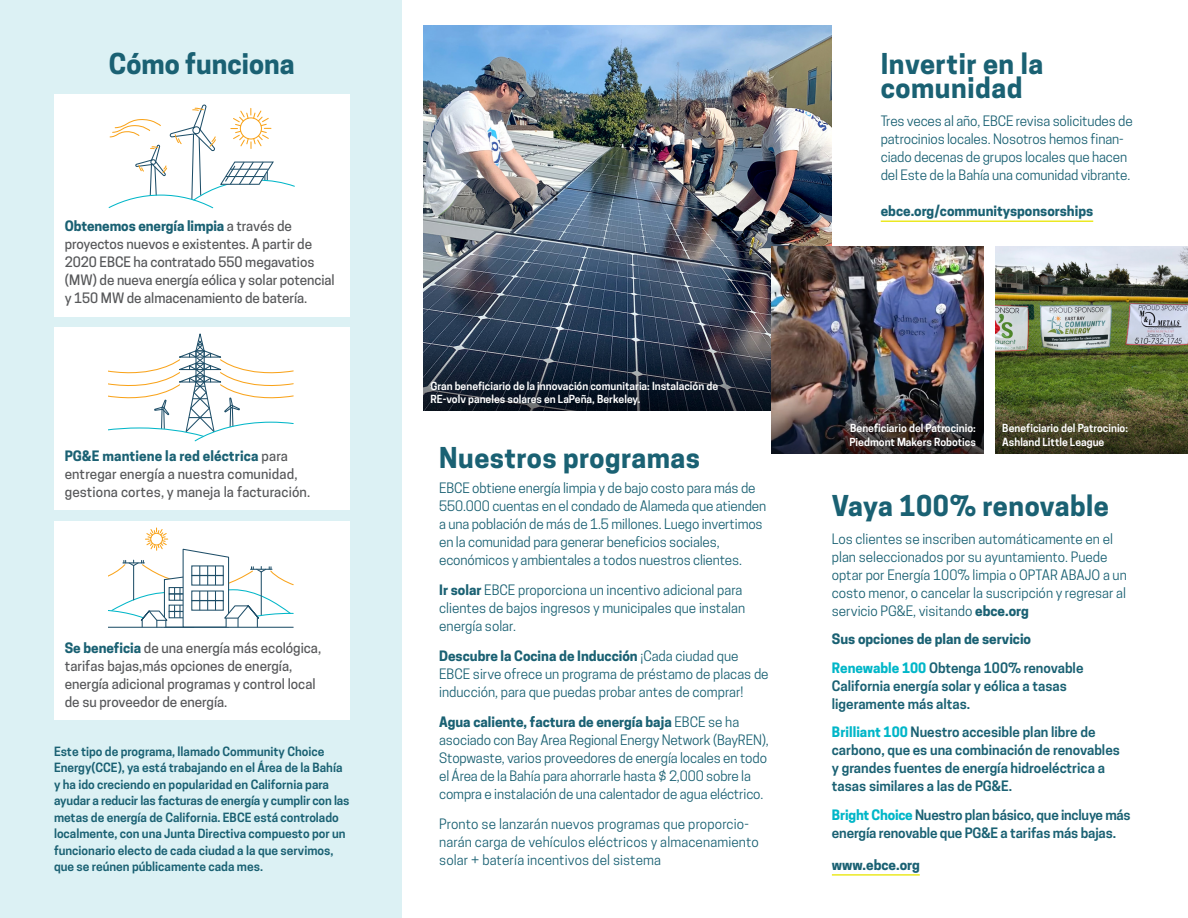
<style>
.page{position:relative;width:1188px;height:918px;background:#fff}
.page>*{position:absolute;margin:0;border:0;box-sizing:border-box;transform-origin:0 0}
.t1{font:700 27px/24px "Cooper Hewitt";letter-spacing:.02em;color:#1a6173}
.t2{font:700 27px "Cooper Hewitt";color:#1a6173}
.Body{font:13.5px/18px "Cooper Hewitt";letter-spacing:-.01em;color:#1a6173}
.Body_2{font:500 13.5px/18px "Cooper Hewitt";color:#57585a}
.Body-2{font:600 13.5px/18px "Cooper Hewitt";color:#1a6173}
.Body-3{font:13.5px/18px "Cooper Hewitt";letter-spacing:.01em;color:#1a6173}
.link{font:700 13.5px "Cooper Hewitt";color:#1a6173}
.Body-4{font:700 13.5px "Cooper Hewitt";color:#1a6173}
.Body_2-2{font:600 12px/16.5px "Cooper Hewitt";color:#1a6173}
.t3{font:600 10.5px/13.5px "Cooper Hewitt";color:#fff}
.s1{font-weight:700;color:#1a6173}
.s2{font-weight:700}
.s3{font-weight:700;color:#00b6c8}
</style>
<div class="page">
<div style="left:0;top:0;width:401px;height:918px;background:#dcf1f4"></div>
<div style="left:54px;top:94px;width:296px;height:222px;background:#fff"></div>
<div style="left:54px;top:328px;width:296px;height:182px;background:#fff"></div>
<div style="left:54px;top:521px;width:296px;height:199px;background:#fff"></div>
<img style="left:423px;top:25px;width:408px;height:189px">
<img style="left:423px;top:214px;width:409px;height:197px">
<img style="left:995px;top:246px;width:193px;height:44px">
<img style="left:771px;top:246px;width:212px;height:44px">
<img style="left:995px;top:290px;width:193px;height:163px">
<img style="left:771px;top:290px;width:212px;height:163px">
<hr style="left:881px;top:220px;width:212px;height:2px;background:#ebe823">
<hr style="left:832px;top:874px;width:88px;height:2px;background:#ebe823">
<svg style="left:108px;top:104px;width:187px;height:105px"></svg>
<svg style="left:108px;top:333px;width:186px;height:109px"></svg>
<svg style="left:108px;top:528px;width:186px;height:100px"></svg>
<hr style="left:108px;top:627px;width:185px;height:1px;background:#1e4e68">
<h2 class="t2" style="left:109px;top:48px;width:187px">Cómo funciona</h2>
<h2 class="t1" style="left:881px;top:52px;width:164px">Invertir en la comunidad</h2>
<p class="Body" style="left:881px;top:112px;width:253px">Tres veces al año, EBCE revisa solicitudes de patrocinios locales. Nosotros hemos finan&shy;ciado decenas de grupos locales que hacen del Este de la Bahía una comunidad vibrante.</p>
<p class="link" style="left:881px;top:203px;width:214px">ebce.org/communitysponsorships</p>
<p class="Body_2" style="left:65px;top:217px;width:271px"><span class="s1">Obtenemos energía limpia</span> a través de proyectos nuevos e existentes. A partir de 2020 EBCE ha contratado 550 megavatios (MW) de nueva energía eólica y solar potencial y 150 MW de almacenamiento de batería.</p>
<p class="Body_2" style="left:65px;top:447px;width:247px"><span class="s1">PG&amp;E mantiene la red eléctrica</span> para entregar energía a nuestra comunidad, gestiona cortes, y maneja la facturación.</p>
<p class="Body_2" style="left:65px;top:639px;width:258px"><span class="s1">Se beneficia</span> de una energía más ecológica, tarifas bajas,más opciones de energía, energía adicional programas y control local de su proveedor de energía.</p>
<p class="Body_2-2" style="left:54px;top:743px;width:297px">Este tipo de programa, llamado Community Choice Energy(CCE), ya está trabajando en el Área de la Bahía y ha ido creciendo en popularidad en California para ayudar a reducir las facturas de energía y cumplir con las metas de energía de California. EBCE está controlado localmente, con una Junta Directiva compuesto por un funcionario electo de cada ciudad a la que servimos, que se reúnen públicamente cada mes.</p>
<p class="t3" style="left:430px;top:379px;width:289px">Gran beneficiario de la innovación comunitaria: Instalación de<br>RE-volv paneles solares en LaPeña, Berkeley.</p>
<h2 class="t1" style="left:439px;top:446px;width:262px">Nuestros programas</h2>
<p class="Body" style="left:439px;top:479px;width:329px">EBCE obtiene energía limpia y de bajo costo para más de 550.000 cuentas en el condado de Alameda que atienden a una población de más de 1.5 millones. Luego invertimos en la comunidad para generar beneficios sociales, económicos y ambientales a todos nuestros clientes.</p>
<p class="Body" style="left:439px;top:581px;width:308px"><span class="s2">Ir solar</span> EBCE proporciona un incentivo adicional para clientes de bajos ingresos y municipales que instalan energía solar.</p>
<p class="Body" style="left:439px;top:647px;width:331px"><span class="s2">Descubre la Cocina de Inducción</span> ¡Cada ciudad que<br>EBCE sirve ofrece un programa de préstamo de placas de inducción, para que puedas probar antes de comprar!</p>
<p class="Body" style="left:439px;top:713px;width:331px"><span class="s2">Agua caliente, factura de energía baja</span> EBCE se ha asociado con Bay Area Regional Energy Network (BayREN), Stopwaste, varios proveedores de energía locales en todo el Área de la Bahía para ahorrarle hasta $ 2,000 sobre la compra e instalación de una calentador de agua eléctrico.</p>
<p class="Body-3" style="left:439px;top:815px;width:321px">Pronto se lanzarán nuevos programas que proporcio&shy;narán carga de vehículos eléctricos y almacenamiento solar + batería incentivos del sistema</p>
<p class="t3" style="left:849px;top:422px;width:128px">Beneficiario del Patrocinio:<br>Piedmont Makers Robotics</p>
<p class="t3" style="left:1002px;top:422px;width:127px">Beneficiario del Patrocinio:<br>Ashland Little League</p>
<h2 class="t1" style="left:832px;top:494px;width:278px">Vaya 100% renovable</h2>
<p class="Body" style="left:832px;top:530px;width:297px">Los clientes se inscriben automáticamente en el plan seleccionados por su ayuntamiento. Puede optar por Energía 100% limpia o OPTAR ABAJO a un costo menor, o cancelar la suscripción y regresar al servicio PG&amp;E, visitando <span class="s2">ebce.org</span></p>
<p class="Body-4" style="left:832px;top:631px;width:201px">Sus opciones de plan de servicio</p>
<p class="Body-2" style="left:832px;top:659px;width:253px"><span class="s3">Renewable 100</span> Obtenga 100% renovable<br>California energía solar y eólica a tasas ligeramente más altas.</p>
<p class="Body-2" style="left:832px;top:723px;width:290px"><span class="s3">Brilliant 100</span> Nuestro accesible plan libre de carbono, que es una combinación de renovables y grandes fuentes de energía hidroeléctrica a tasas similares a las de PG&amp;E.</p>
<p class="Body-2" style="left:832px;top:806px;width:300px"><span class="s3">Bright Choice</span> Nuestro plan básico, que incluye más energía renovable que PG&amp;E a tarifas más bajas.</p>
<p class="link" style="left:832px;top:857px;width:89px">www.ebce.org</p>
</div>
